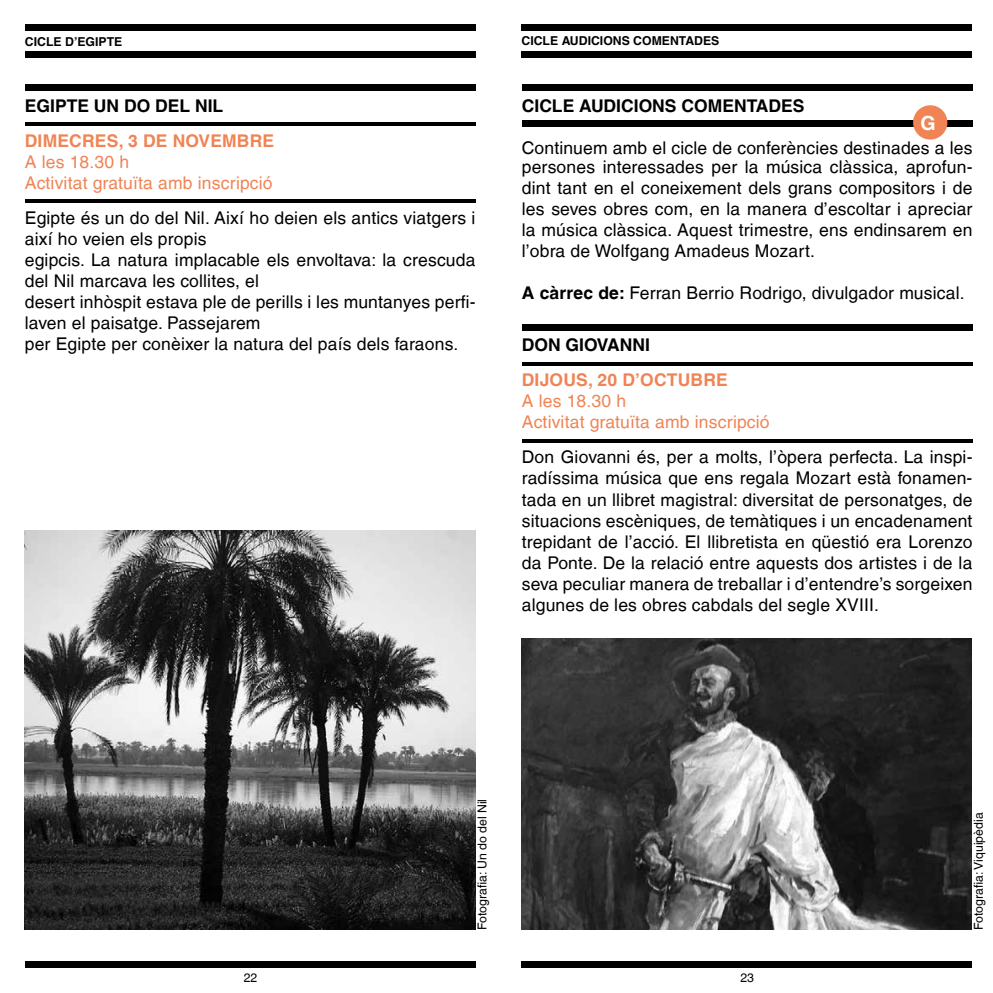
<style>
.page{position:relative;width:993px;height:993px;background:#fff}
.page>*{position:absolute;margin:0;border:0;box-sizing:border-box;transform-origin:0 0}
.t1{font:700 19.43px "Helvetica LT";color:#fff}
.t2{font:17.5px/21px "Helvetica LT";letter-spacing:.01em;color:#000}
.t3{font:17.5px/21px "Helvetica LT";letter-spacing:.01em;color:#f08455}
.t4{font:700 17.5px "Helvetica LT";color:#000}
.t5{font:700 17.5px "Helvetica LT";letter-spacing:.01em;color:#f08455}
.t6{font:12.25px "Helvetica LT";color:#000}
.t7{font:700 12.25px "Helvetica LT";color:#000}
.s1{font-weight:700}
</style>
<div class="page">
<div style="left:521px;top:25px;width:450px;height:6px;background:#000"></div>
<div style="left:521px;top:52px;width:450px;height:6px;background:#000"></div>
<div style="left:521px;top:960px;width:450px;height:6px;background:#000"></div>
<div style="left:25px;top:25px;width:450px;height:6px;background:#000"></div>
<div style="left:25px;top:52px;width:450px;height:6px;background:#000"></div>
<div style="left:25px;top:960px;width:450px;height:6px;background:#000"></div>
<div style="left:25px;top:84px;width:450px;height:6px;background:#000"></div>
<hr style="left:25px;top:122px;width:450px;height:3px;background:#000">
<hr style="left:25px;top:199px;width:450px;height:3px;background:#000">
<img style="left:25px;top:530px;width:450px;height:399px">
<div style="left:521px;top:84px;width:451px;height:6px;background:#000"></div>
<div style="left:521px;top:120px;width:451px;height:6px;background:#000"></div>
<svg style="left:911px;top:105px;width:37px;height:35px"></svg>
<div style="left:521px;top:324px;width:451px;height:6px;background:#000"></div>
<hr style="left:521px;top:362px;width:451px;height:3px;background:#000">
<hr style="left:521px;top:439px;width:451px;height:3px;background:#000">
<img style="left:521px;top:638px;width:450px;height:291px">
<p class="t7" style="left:25px;top:34px;width:99px">CICLE D’EGIPTE</p>
<p class="t4" style="left:25px;top:95px;width:200px">EGIPTE UN DO DEL NIL</p>
<p class="t5" style="left:25px;top:130px;width:251px">DIMECRES, 3 DE NOVEMBRE</p>
<p class="t3" style="left:25px;top:151px;width:249px">A les 18.30 h<br>Activitat gratuïta amb inscripció</p>
<p class="t2" style="left:25px;top:207px;width:452px">Egipte és un do del Nil. Així ho deien els antics viatgers i així ho veien els propis<br>egipcis. La natura implacable els envoltava: la crescuda del Nil marcava les collites, el<br>desert inhòspit estava ple de perills i les muntanyes perfi&shy;laven el paisatge. Passejarem<br>per Egipte per conèixer la natura del país dels faraons.</p>
<p class="t7" style="left:521px;top:33px;width:199px">CICLE AUDICIONS COMENTADES</p>
<p class="t4" style="left:521px;top:95px;width:284px">CICLE AUDICIONS COMENTADES</p>
<p class="t1" style="left:920px;top:111px;width:17px">G</p>
<p class="t2" style="left:521px;top:138px;width:452px;line-height:19.2px">Continuem amb el cicle de conferències destinades a les persones interessades per la música clàssica, aprofun-</p>
<p class="t2" style="left:521px;top:177px;width:452px;text-align:justify">dint tant en el coneixement dels grans compositors i de les seves obres com, en la manera d’escoltar i apreciar la música clàssica. Aquest trimestre, ens endinsarem en l’obra de Wolfgang Amadeus Mozart.</p>
<p class="t2" style="left:521px;top:282px;width:444px"><span class="s1">A càrrec de:</span> Ferran Berrio Rodrigo, divulgador musical.</p>
<p class="t4" style="left:521px;top:334px;width:130px">DON GIOVANNI</p>
<p class="t5" style="left:521px;top:369px;width:207px">DIJOUS, 20 D’OCTUBRE</p>
<p class="t3" style="left:521px;top:390px;width:249px">A les 18.30 h<br>Activitat gratuïta amb inscripció</p>
<p class="t2" style="left:521px;top:446px;width:452px;text-align:justify">Don Giovanni és, per a molts, l’òpera perfecta. La inspi&shy;radíssima música que ens regala Mozart està fonamen&shy;tada en un llibret magistral: diversitat de personatges, de situacions escèniques, de temàtiques i un encadenament trepidant de l’acció. El llibretista en qüestió era Lorenzo da Ponte. De la relació entre aquests dos artistes i de la seva peculiar manera de treballar i d’entendre’s sorgeixen algunes de les obres cabdals del segle XVIII.</p>
<p class="t6" style="left:475px;top:929px;width:132px;rotate:-90deg">Fotografia: Un do del Nil</p>
<p class="t6" style="left:971px;top:929px;width:119px;rotate:-90deg">Fotografia: Viquipèdia</p>
<p class="t6" style="left:244px;top:970px;width:15px">22</p>
<p class="t6" style="left:740px;top:970px;width:15px">23</p>
</div>
